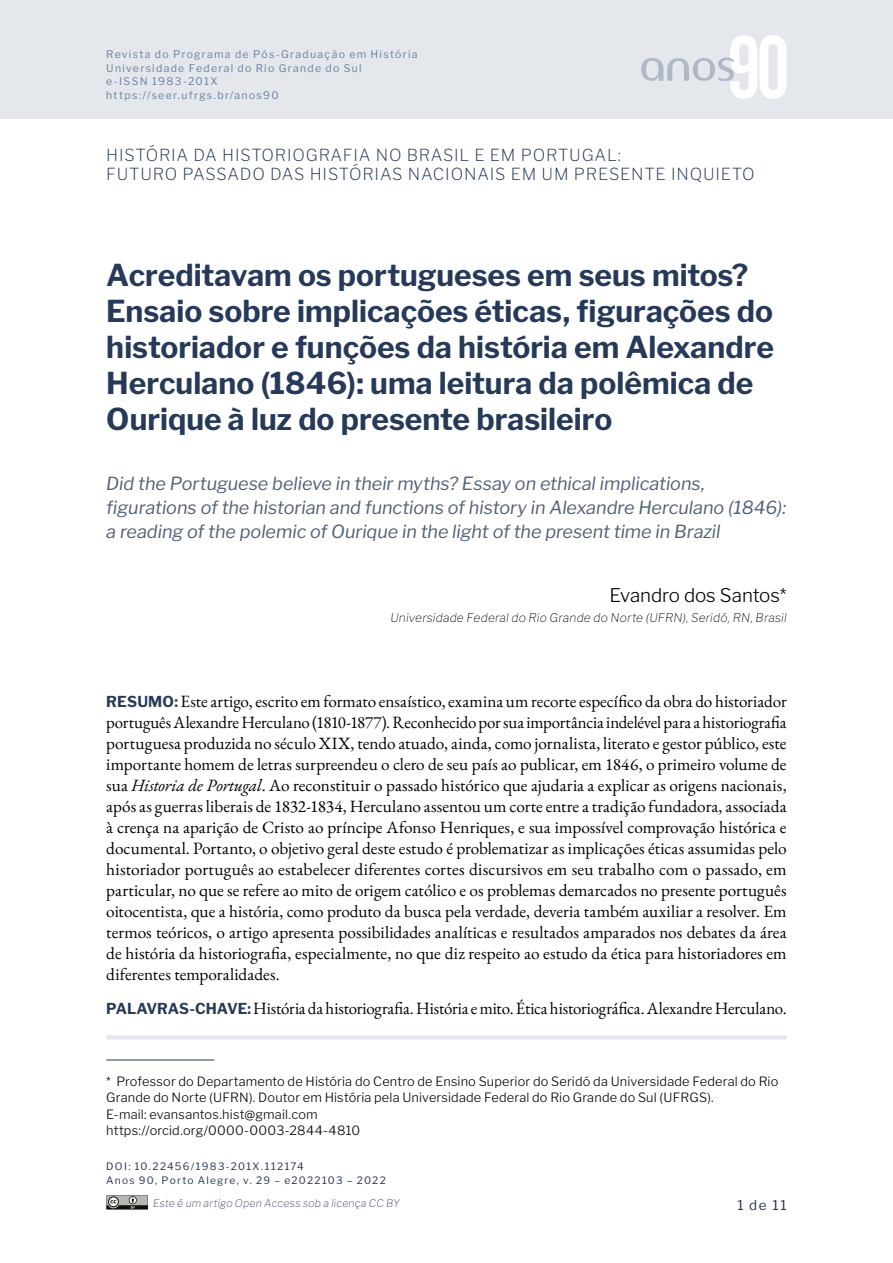
<style>
.page{position:relative;width:893px;height:1263px;background:#fff}
.page>*{position:absolute;margin:0;border:0;box-sizing:border-box;transform-origin:0 0}
.t1{font:700 30px/36px "Libre Franklin";color:#263959}
.t2{font:300 18.75px "Libre Franklin";letter-spacing:-.005em;color:#000}
.t3{font:italic 18px/24px "Libre Franklin";color:#51617a}
.t4{font:17.25px/21px "EB Garamond";letter-spacing:-.005em;color:#000;text-align:justify}
.t5{font:200 16.5px/19.8px "Libre Franklin";letter-spacing:.05em;color:#263959}
.t6{font:13.5px "Libre Franklin";color:#263959}
.t7{font:300 12.75px/16.5px "Libre Franklin";letter-spacing:.015em;color:#000}
.t8{font:italic 100 12px "Libre Franklin";letter-spacing:.015em;color:#000}
.t9{font:10.5px/13.5px "Libre Franklin";letter-spacing:.12em;color:#6d819c}
.t10{font:italic 100 10.5px "Libre Franklin";letter-spacing:.02em;color:#263959}
.t11{font:10.2px/14.7px "Libre Franklin";letter-spacing:.12em;color:#263959}
.s1{font-family:"Libre Franklin";font-weight:700;font-size:15px;color:#263959}
.s2{font-style:italic}
</style>
<div class="page">
<div style="left:0;top:0;width:893px;height:119px;background:#e4e7ec"></div>
<svg style="left:641px;top:35px;width:146px;height:64px"></svg>
<svg style="left:106px;top:1195px;width:42px;height:15px"></svg>
<hr style="left:106px;top:1035px;width:681px;height:4px;background:#e4e7ec">
<hr style="left:106px;top:1060px;width:108px;height:1px;background:#263959">
<p class="t9" style="left:106px;top:47px;width:313px">Revista do Programa de Pós-Graduação em História Universidade Federal do Rio Grande do Sul<br>e-ISSN 1983-201X<br>https://seer.ufrgs.br/anos90</p>
<p class="t5" style="left:106px;top:143px;width:650px">HISTÓRIA DA HISTORIOGRAFIA NO BRASIL E EM PORTUGAL:<br>FUTURO PASSADO DAS HISTÓRIAS NACIONAIS EM UM PRESENTE INQUIETO</p>
<h1 class="t1" style="left:106px;top:255px;width:669px">Acreditavam os portugueses em seus mitos?<br>Ensaio sobre implicações éticas, figurações do historiador e funções da história em Alexandre Herculano (1846): uma leitura da polêmica de Ourique à luz do presente brasileiro</h1>
<p class="t3" style="left:106px;top:470px;width:681px">Did the Portuguese believe in their myths? Essay on ethical implications, figurations of the historian and functions of history in Alexandre Herculano (1846): a reading of the polemic of Ourique in the light of the present time in Brazil</p>
<p class="t2" style="left:609px;top:580px;width:179px">Evandro dos Santos*</p>
<p class="t8" style="left:390px;top:609px;width:398px">Universidade Federal do Rio Grande do Norte (UFRN), Seridó, RN, Brasil</p>
<p class="t4" style="left:106px;top:691px;width:682px"><span class="s1">RESUMO:</span> Este artigo, escrito em formato ensaístico, examina um recorte específico da obra do historiador português Alexandre Herculano (1810-1877). Reconhecido por sua importância indelével para a historiografia portuguesa produzida no século XIX, tendo atuado, ainda, como jornalista, literato e gestor público, este importante homem de letras surpreendeu o clero de seu país ao publicar, em 1846, o primeiro volume de sua <span class="s2">Historia de Portugal</span>. Ao reconstituir o passado histórico que ajudaria a explicar as origens nacionais, após as guerras liberais de 1832-1834, Herculano assentou um corte entre a tradição fundadora, associada à crença na aparição de Cristo ao príncipe Afonso Henriques, e sua impossível comprovação histórica e documental. Portanto, o objetivo geral deste estudo é problematizar as implicações éticas assumidas pelo historiador português ao estabelecer diferentes cortes discursivos em seu trabalho com o passado, em particular, no que se refere ao mito de origem católico e os problemas demarcados no presente português oitocentista, que a história, como produto da busca pela verdade, deveria também auxiliar a resolver. Em termos teóricos, o artigo apresenta possibilidades analíticas e resultados amparados nos debates da área de história da historiografia, especialmente, no que diz respeito ao estudo da ética para historiadores em diferentes temporalidades.</p>
<p class="t4" style="left:106px;top:998px;width:682px"><span class="s1">PALAVRAS-CHAVE:</span> História da historiografia. História e mito. Ética historiográfica. Alexandre Herculano.</p>
<p class="t7" style="left:106px;top:1072px;width:673px">* Professor do Departamento de História do Centro de Ensino Superior do Seridó da Universidade Federal do Rio Grande do Norte (UFRN). Doutor em História pela Universidade Federal do Rio Grande do Sul (UFRGS).<br>E-mail: evansantos.hist@gmail.com<br>https://orcid.org/0000-0003-2844-4810</p>
<p class="t11" style="left:106px;top:1157px;width:281px">DOI: 10.22456/1983-201X.112174<br>Anos 90, Porto Alegre, v. 29 – e2022103 – 2022</p>
<p class="t10" style="left:153px;top:1195px;width:248px">Este é um artigo Open Access sob a licença CC BY</p>
<p class="t6" style="left:737px;top:1194px;width:51px">1 de 11</p>
</div>
